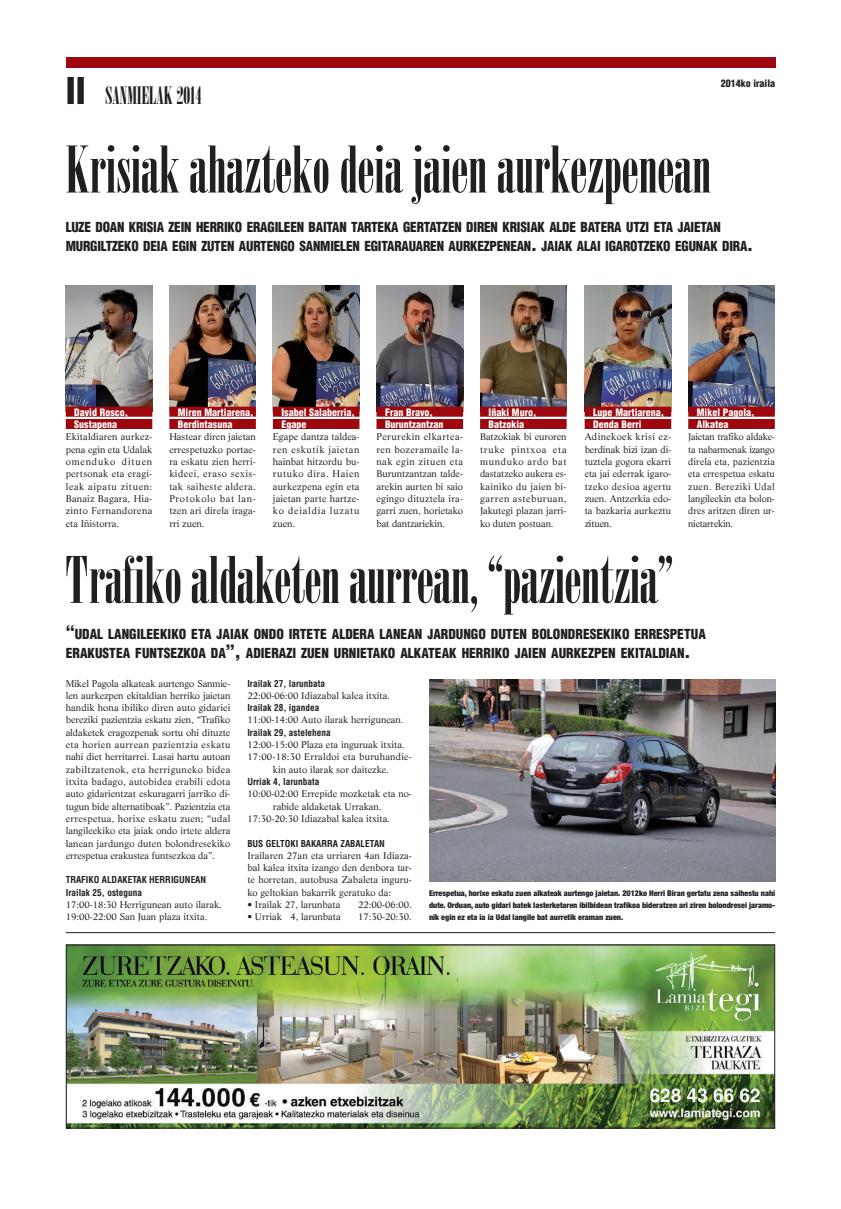
<style>
.page{position:relative;width:841px;height:1209px;background:#fff}
.page>*{position:absolute;margin:0;border:0;box-sizing:border-box;transform-origin:0 0}
.t1{font:64px "Onyx";color:#231f20}
.t2{font:24px "Onyx";color:#231f20}
.t3{font:900 condensed 13.5px/19px "Helvetica";letter-spacing:-.015em;color:#231f20}
.t4{font:900 condensed 10px/12.3px "Helvetica";color:#fff}
.t5{font:900 condensed 10px "Helvetica";color:#231f20}
.t6{font:9.6px/12.3px "Life";color:#231f20;text-align:justify}
.t7{font:9.6px "Life";letter-spacing:.025em;color:#231f20}
.t8{font:700 condensed 9.3px/12.3px "Helvetica";color:#231f20}
.t9{font:900 condensed 8px/12.3px "Helvetica Neue";color:#231f20;text-align:justify}
.s1{font-family:"Helvetica";font-weight:900;font-stretch:condensed;font-size:36px}
.s2{font-size:18px}
</style>
<div class="page">
<div style="left:66px;top:57px;width:708px;height:10px;background:#9d070d"></div>
<img style="left:66px;top:285px;width:86px;height:122px">
<hr style="left:66px;top:932px;width:708px;height:1px;background:#231f20">
<div style="left:66px;top:407px;width:86px;height:10px;background:#9d070d"></div>
<div style="left:66px;top:419px;width:86px;height:10px;background:#9d070d"></div>
<img style="left:169px;top:285px;width:87px;height:122px">
<div style="left:169px;top:407px;width:87px;height:10px;background:#9d070d"></div>
<div style="left:169px;top:419px;width:87px;height:10px;background:#9d070d"></div>
<img style="left:273px;top:285px;width:86px;height:122px">
<div style="left:273px;top:407px;width:86px;height:10px;background:#9d070d"></div>
<div style="left:273px;top:419px;width:86px;height:10px;background:#9d070d"></div>
<img style="left:376px;top:285px;width:87px;height:122px">
<div style="left:376px;top:407px;width:87px;height:10px;background:#9d070d"></div>
<div style="left:376px;top:419px;width:87px;height:10px;background:#9d070d"></div>
<img style="left:480px;top:285px;width:86px;height:122px">
<div style="left:480px;top:407px;width:86px;height:10px;background:#9d070d"></div>
<div style="left:480px;top:419px;width:86px;height:10px;background:#9d070d"></div>
<img style="left:584px;top:285px;width:86px;height:122px">
<div style="left:584px;top:407px;width:86px;height:10px;background:#9d070d"></div>
<div style="left:584px;top:419px;width:86px;height:10px;background:#9d070d"></div>
<img style="left:688px;top:285px;width:86px;height:122px">
<div style="left:687px;top:407px;width:87px;height:10px;background:#9d070d"></div>
<div style="left:687px;top:419px;width:87px;height:10px;background:#9d070d"></div>
<img style="left:429px;top:680px;width:345px;height:202px">
<img style="left:68px;top:946px;width:704px;height:180px">
<div style="left:66px;top:944px;width:708px;height:184px;border:1px solid #231f20"></div>
<h2 class="t2" style="left:66px;top:83px;width:138px"><span class="s1">II</span> SANMIELAK 2014</h2>
<p class="t5" style="left:720px;top:80px;width:56px">2014ko iraila</p>
<h1 class="t1" style="left:66px;top:136px;width:646px">Krisiak ahazteko deia jaien aurkezpenean</h1>
<h3 class="t3" style="left:66px;top:219px;width:688px">LUZE DOAN KRISIA ZEIN HERRIKO ERAGILEEN BAITAN TARTEKA GERTATZEN DIREN KRISIAK ALDE BATERA UTZI ETA JAIETAN<br>MURGILTZEKO DEIA EGIN ZUTEN AURTENGO SANMIELEN EGITARAUAREN AURKEZPENEAN<span class="s2">.</span> JAIAK ALAI IGAROTZEKO EGUNAK DIRA<span class="s2">.</span></h3>
<p class="t4" style="left:74px;top:407px;width:55px">David Rosco,<br>Sustapena</p>
<p class="t6" style="left:66px;top:432px;width:88px">Ekitaldiaren aurkez&shy;pena egin eta Udalak omenduko dituen pertsonak eta eragi&shy;leak aipatu zituen:<br>Banaiz Bagara, Hia&shy;zinto Fernandorena eta Iñistorra.</p>
<p class="t4" style="left:178px;top:407px;width:77px">Miren Martiarena,<br>Berdintasuna</p>
<p class="t6" style="left:169px;top:432px;width:88px">Hastear diren jaietan errespetuzko portae&shy;ra eskatu zien herri&shy;kideei, eraso sexis&shy;tak saiheste aldera.<br>Protokolo bat lan&shy;tzen ari direla iraga&shy;rri zuen.</p>
<p class="t4" style="left:281px;top:407px;width:75px">Isabel Salaberria,<br>Egape</p>
<p class="t6" style="left:273px;top:432px;width:88px">Egape dantza taldea&shy;ren eskutik jaietan hainbat hitzordu bu&shy;rutuko dira. Haien aurkezpena egin eta jaietan parte hartze&shy;ko deialdia luzatu zuen.</p>
<p class="t4" style="left:385px;top:407px;width:60px">Fran Bravo,<br>Buruntzantzan</p>
<p class="t6" style="left:376px;top:432px;width:88px">Perurekin elkartea&shy;ren bozeramaile la&shy;nak egin zituen eta Buruntzantzan talde&shy;arekin aurten bi saio egingo dituztela ira&shy;garri zuen, horietako bat dantzariekin.</p>
<p class="t4" style="left:488px;top:407px;width:49px">Iñaki Muro,<br>Batzokia</p>
<p class="t6" style="left:480px;top:432px;width:88px">Batzokiak bi euroren truke pintxoa eta munduko ardo bat dastatzeko aukera es&shy;kainiko du jaien bi&shy;garren asteburuan, Jakutegi plazan jarri&shy;ko duten postuan.</p>
<p class="t4" style="left:593px;top:407px;width:73px">Lupe Martiarena,<br>Denda Berri</p>
<p class="t6" style="left:584px;top:432px;width:88px">Adinekoek krisi ez&shy;berdinak bizi izan di&shy;tuztela gogora ekarri eta jai ederrak igaro&shy;tzeko desioa agertu zuen. Antzerkia edo&shy;ta bazkaria aurkeztu zituen.</p>
<p class="t4" style="left:696px;top:407px;width:59px">Mikel Pagola,<br>Alkatea</p>
<p class="t6" style="left:687px;top:432px;width:88px">Jaietan trafiko aldake&shy;ta nabarmenak izango direla eta, pazientzia eta errespetua eskatu zuen. Bereziki Udal langileekin eta bolon&shy;dres aritzen diren ur&shy;nietarrekin.</p>
<h1 class="t1" style="left:66px;top:546px;width:609px">Trafiko aldaketen aurrean, “pazientzia”</h1>
<h3 class="t3" style="left:66px;top:626px;width:641px"><span class="s2">“</span>UDAL LANGILEEKIKO ETA JAIAK ONDO IRTETE ALDERA LANEAN JARDUNGO DUTEN BOLONDRESEKIKO ERRESPETUA<br>ERAKUSTEA FUNTSEZKOA DA<span class="s2">”,</span> ADIERAZI ZUEN URNIETAKO ALKATEAK HERRIKO JAIEN AURKEZPEN EKITALDIAN<span class="s2">.</span></h3>
<p class="t6" style="left:66px;top:678px;width:166px">Mikel Pagola alkateak aurtengo Sanmie&shy;len aurkezpen ekitaldian herriko jaietan handik hona ibiliko diren auto gidariei bereziki pazientzia eskatu zien, “Trafiko aldaketek eragozpenak sortu ohi dituzte eta horien aurrean pazientzia eskatu nahi diet herritarrei. Lasai hartu autoan zabiltzatenok, eta herriguneko bidea itxita badago, autobidea erabili edota auto gidarientzat eskuragarri jarriko di&shy;tugun bide alternatiboak”. Pazientzia eta errespetua, horixe eskatu zuen; “udal langileekiko eta jaiak ondo irtete aldera lanean jardungo duten bolondresekiko errespetua erakustea funtsezkoa da”.</p>
<p class="t8" style="left:66px;top:874px;width:142px">TRAFIKO ALDAKETAK HERRIGUNEAN<br>Irailak 25, osteguna</p>
<p class="t6" style="left:66px;top:899px;width:157px">17:00-18:30 Herrigunean auto ilarak.<br>19:00-22:00 San Juan plaza itxita.</p>
<p class="t8" style="left:247px;top:678px;width:79px">Irailak 27, larunbata</p>
<p class="t6" style="left:247px;top:690px;width:144px">22:00-06:00 Idiazabal kalea itxita.</p>
<p class="t8" style="left:247px;top:702px;width:74px">Irailak 28, igandea</p>
<p class="t6" style="left:247px;top:715px;width:157px">11:00-14:00 Auto ilarak herrigunean.</p>
<p class="t8" style="left:247px;top:727px;width:85px">Irailak 29, astelehena</p>
<p class="t6" style="left:247px;top:739px;width:159px">12:00-15:00 Plaza eta inguruak itxita.</p>
<p class="t7" style="left:247px;top:753px;width:166px">17:00-18:30 Erraldoi eta buruhandie-</p>
<p class="t6" style="left:273px;top:764px;width:117px">kin auto ilarak sor daitezke.</p>
<p class="t8" style="left:247px;top:776px;width:74px">Urriak 4, larunbata</p>
<p class="t6" style="left:247px;top:788px;width:166px">10:00-02:00 Errepide mozketak eta no-</p>
<p class="t6" style="left:273px;top:801px;width:110px">rabide aldaketak Urrakan.</p>
<p class="t6" style="left:247px;top:813px;width:144px">17:30-20:30 Idiazabal kalea itxita.</p>
<p class="t8" style="left:247px;top:837px;width:139px">BUS GELTOKI BAKARRA ZABALETAN</p>
<p class="t6" style="left:247px;top:850px;width:166px">Irailaren 27an eta urriaren 4an Idiaza&shy;bal kalea itxita izango den denbora tar&shy;te horretan, autobusa Zabaleta inguru&shy;ko geltokian bakarrik geratuko da:</p>
<p class="t6" style="left:247px;top:899px;width:94px">• Irailak 27, larunbata</p>
<p class="t6" style="left:358px;top:899px;width:55px">22:00-06:00.</p>
<p class="t6" style="left:247px;top:911px;width:95px">• Urriak 4, larunbata</p>
<p class="t6" style="left:358px;top:911px;width:55px">17:30-20:30.</p>
<p class="t9" style="left:429px;top:887px;width:347px">Errespetua, horixe eskatu zuen alkateak aurtengo jaietan. 2012ko Herri Biran gertatu zena saihestu nahi dute. Orduan, auto gidari batek lasterketaren ibilbidean trafikoa bideratzen ari ziren bolondresei jaramo&shy;nik egin ez eta ia ia Udal langile bat aurretik eraman zuen.</p>
</div>
